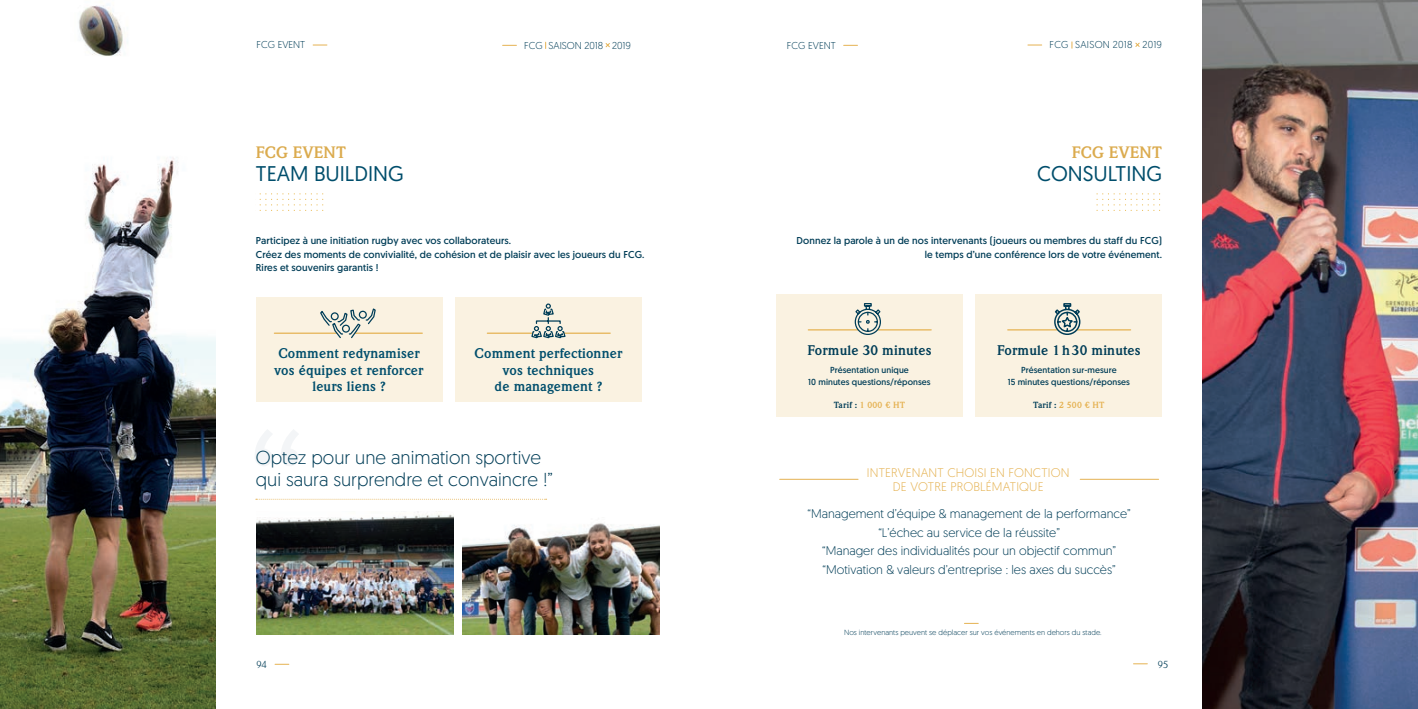
<style>
.page{position:relative;width:1418px;height:709px;background:#fff}
.page>*{position:absolute;margin:0;border:0;box-sizing:border-box;transform-origin:0 0}
.t1{font:21.25px "Geomanist";color:#004e6c}
.t2{font:300 18.75px/22.5px "Geomanist";color:#003d57}
.t3{font:700 16.25px "Weidemann Std";letter-spacing:.01em;color:#dbab4e}
.DISPO{font:700 13.75px/16.2px "Weidemann Std";letter-spacing:.01em;color:#004e6c;text-align:center}
.DISPO-2{font:700 13.75px "Weidemann Std";letter-spacing:.01em;color:#003d57}
.t4{font:300 12.5px "Geomanist";color:#003d57}
.t5{font:300 12.5px/13.8px "Geomanist";letter-spacing:.01em;color:#e5b252;text-align:center}
.LIGNE_1{font:10px/13.8px "Geomanist";letter-spacing:.01em;color:#003d57}
.t6{font:300 10px "Geomanist";color:#003d57}
.t7{font:300 10px "Geomanist";letter-spacing:.025em;color:#003d57}
.t8{font:10px "Weidemann Std";color:#003d57}
.LIGNE_1-2{font:8.75px/11.2px "Geomanist";letter-spacing:.01em;color:#003d57;text-align:center}
.TARIF_2{font:700 8.75px "Weidemann Std";letter-spacing:.025em;color:#e5b252}
.DISPO-3{font:700 8.75px "Weidemann Std";letter-spacing:.025em;color:#e5b252}
.t9{font:300 7.5px "Geomanist";color:#003d57}
.s1{color:#003d57}
</style>
<div class="page">
<svg style="left:313px;top:45px;width:14px;height:1px"></svg>
<svg style="left:275px;top:664px;width:14px;height:1px"></svg>
<img style="left:0;top:4px;width:215px;height:705px">
<svg style="left:964px;top:623px;width:14px;height:1px"></svg>
<svg style="left:1135px;top:42px;width:4px;height:5px"></svg>
<svg style="left:1027px;top:45px;width:14px;height:1px"></svg>
<svg style="left:1096px;top:193px;width:64px;height:18px"></svg>
<img style="left:1202px;top:0;width:215px;height:709px">
<svg style="left:502px;top:45px;width:14px;height:1px"></svg>
<svg style="left:605px;top:43px;width:5px;height:4px"></svg>
<svg style="left:843px;top:45px;width:14px;height:1px"></svg>
<svg style="left:260px;top:193px;width:63px;height:18px"></svg>
<img style="left:256px;top:511px;width:197px;height:123px">
<img style="left:462px;top:523px;width:197px;height:111px">
<svg style="left:255px;top:430px;width:43px;height:36px"></svg>
<svg style="left:256px;top:499px;width:290px;height:1px"></svg>
<div style="left:256px;top:297px;width:186px;height:104px;background:#faf2e1"></div>
<div style="left:455px;top:297px;width:186px;height:104px;background:#faf2e1"></div>
<hr style="left:274px;top:332px;width:63px;height:2px;background:#e5b252">
<hr style="left:355px;top:332px;width:67px;height:2px;background:#e5b252">
<hr style="left:487px;top:332px;width:45px;height:2px;background:#e5b252">
<hr style="left:564px;top:332px;width:46px;height:2px;background:#e5b252">
<svg style="left:319px;top:308px;width:57px;height:31px"></svg>
<svg style="left:528px;top:303px;width:38px;height:36px"></svg>
<svg style="left:1133px;top:663px;width:14px;height:1px"></svg>
<div style="left:776px;top:294px;width:186px;height:122px;background:#faf2e1"></div>
<div style="left:975px;top:294px;width:186px;height:122px;background:#faf2e1"></div>
<hr style="left:808px;top:329px;width:49px;height:1px;background:#e5b252">
<hr style="left:1007px;top:329px;width:50px;height:1px;background:#e5b252">
<hr style="left:878px;top:329px;width:53px;height:1px;background:#e5b252">
<hr style="left:1077px;top:329px;width:53px;height:1px;background:#e5b252">
<svg style="left:854px;top:303px;width:27px;height:32px"></svg>
<svg style="left:1053px;top:303px;width:28px;height:32px"></svg>
<hr style="left:779px;top:479px;width:79px;height:1px;background:#e5b252">
<hr style="left:1080px;top:479px;width:78px;height:1px;background:#e5b252">
<p class="t6" style="left:256px;top:39px;width:50px">FCG EVENT</p>
<p class="t3" style="left:256px;top:143px;width:92px">FCG EVENT</p>
<p class="t1" style="left:256px;top:159px;width:149px">TEAM BUILDING</p>
<p class="t6" style="left:524px;top:39px;width:108px">FCG SAISON 2018 2019</p>
<p class="t6" style="left:787px;top:39px;width:50px">FCG EVENT</p>
<p class="t7" style="left:1049px;top:39px;width:114px">FCG SAISON 2018 2019</p>
<p class="t3" style="left:1071px;top:143px;width:92px">FCG EVENT</p>
<p class="t1" style="left:1037px;top:159px;width:126px">CONSULTING</p>
<p class="LIGNE_1" style="left:256px;top:233px;width:390px">Participez à une initiation rugby avec vos collaborateurs.<br>Créez des moments de convivialité, de cohésion et de plaisir avec les joueurs du FCG.<br>Rires et souvenirs garantis !</p>
<p class="LIGNE_1" style="left:796px;top:233px;width:367px;text-align:right">Donnez la parole à un de nos intervenants (joueurs ou membres du staff du FCG) le temps d’une conférence lors de votre événement.</p>
<p class="DISPO" style="left:274px;top:345px;width:150px">Comment redynamiser vos équipes et renforcer leurs liens ?</p>
<p class="DISPO" style="left:474px;top:345px;width:149px">Comment perfectionner vos techniques<br>de management ?</p>
<p class="DISPO-2" style="left:807px;top:342px;width:126px">Formule 30 minutes</p>
<p class="LIGNE_1-2" style="left:808px;top:364px;width:124px">Présentation unique<br>10 minutes questions/réponses</p>
<p class="TARIF_2" style="left:833px;top:399px;width:73px"><span class="s1">Tarif :</span> 1 000 € HT</p>
<p class="DISPO-2" style="left:997px;top:342px;width:145px">Formule 1 h 30 minutes</p>
<p class="LIGNE_1-2" style="left:1007px;top:364px;width:124px">Présentation sur-mesure<br>15 minutes questions/réponses</p>
<p class="DISPO-3" style="left:1033px;top:399px;width:73px"><span class="s1">Tarif :</span> 2 500 € HT</p>
<p class="t2" style="left:256px;top:445px;width:298px">Optez pour une animation sportive qui saura surprendre et convaincre !”</p>
<p class="t5" style="left:867px;top:465px;width:204px">INTERVENANT CHOISI EN FONCTION<br>DE VOTRE PROBLÉMATIQUE</p>
<p class="t4" style="left:807px;top:506px;width:325px">“Management d’équipe &amp; management de la performance”</p>
<p class="t4" style="left:878px;top:524px;width:183px">“L’échec au service de la réussite”</p>
<p class="t4" style="left:822px;top:543px;width:295px">“Manager des individualités pour un objectif commun”</p>
<p class="t4" style="left:822px;top:561px;width:294px">“Motivation &amp; valeurs d’entreprise : les axes du succès”</p>
<p class="t9" style="left:844px;top:627px;width:259px">Nos intervenants peuvent se déplacer sur vos événements en dehors du stade.</p>
<p class="t8" style="left:256px;top:658px;width:12px">94</p>
<p class="t8" style="left:1157px;top:658px;width:12px">95</p>
</div>
